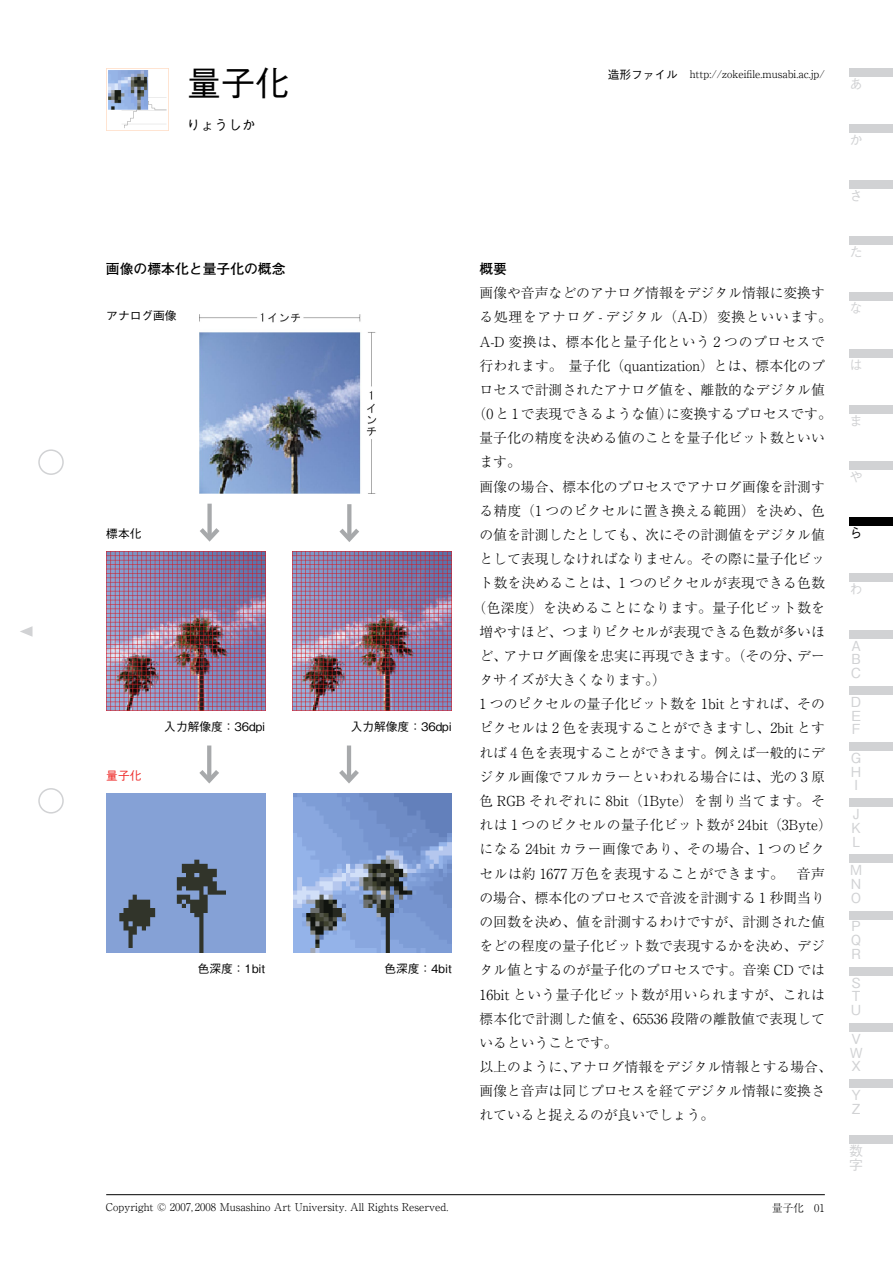
<style>
.page{position:relative;width:893px;height:1263px;background:#fff}
.page>*{position:absolute;margin:0;border:0;box-sizing:border-box;transform-origin:0 0}
.t1{font:500 34.05px "Gothic BBB Pro";color:#000}
.t2{font:300 13.8px/24.2px "Ryumin Pro";color:#000}
.t3{font:300 13.8px "Ryumin Pro";letter-spacing:.03em;color:#000}
.t4{font:300 13.8px "Ryumin Pro";letter-spacing:.05em;color:#000}
.t5{font:300 13.8px "Ryumin Pro";letter-spacing:.035em;color:#000}
.t6{font:500 13.8px/13.8px "Gothic BBB Pro";color:#d1d2d4;text-align:justify}
.t7{font:300 13.8px "Ryumin Pro";letter-spacing:.07em;color:#000}
.t8{font:300 13.8px "Ryumin Pro";letter-spacing:.02em;color:#000}
.t9{font:700 13.8px "Futo Go B101 Pro";color:#000}
.t10{font:500 13.8px "Gothic BBB Pro";color:#000}
.t11{font:500 11.7px "Gothic BBB Pro";color:#000}
.t12{font:500 11.7px "Gothic BBB Pro";color:#ee2c2a}
.t13{font:300 10.65px "Ryumin Pro";color:#000}
.s1{font-family:"Gothic BBB Pro";font-weight:500;font-size:11.7px}
</style>
<div class="page">
<div style="left:849px;top:1135px;width:44px;height:9px;background:#d1d2d4"></div>
<div style="left:849px;top:1079px;width:44px;height:9px;background:#d1d2d4"></div>
<div style="left:849px;top:1023px;width:44px;height:8px;background:#d1d2d4"></div>
<div style="left:849px;top:967px;width:44px;height:8px;background:#d1d2d4"></div>
<div style="left:849px;top:911px;width:44px;height:8px;background:#d1d2d4"></div>
<div style="left:849px;top:854px;width:44px;height:9px;background:#d1d2d4"></div>
<div style="left:849px;top:798px;width:44px;height:9px;background:#d1d2d4"></div>
<div style="left:849px;top:742px;width:44px;height:9px;background:#d1d2d4"></div>
<div style="left:849px;top:686px;width:44px;height:9px;background:#d1d2d4"></div>
<div style="left:849px;top:630px;width:44px;height:8px;background:#d1d2d4"></div>
<div style="left:849px;top:574px;width:44px;height:8px;background:#d1d2d4"></div>
<div style="left:849px;top:461px;width:44px;height:9px;background:#d1d2d4"></div>
<div style="left:849px;top:405px;width:44px;height:9px;background:#d1d2d4"></div>
<div style="left:849px;top:349px;width:44px;height:8px;background:#d1d2d4"></div>
<div style="left:849px;top:293px;width:44px;height:8px;background:#d1d2d4"></div>
<div style="left:849px;top:237px;width:44px;height:8px;background:#d1d2d4"></div>
<div style="left:849px;top:180px;width:44px;height:9px;background:#d1d2d4"></div>
<div style="left:849px;top:124px;width:44px;height:9px;background:#d1d2d4"></div>
<div style="left:849px;top:68px;width:44px;height:9px;background:#d1d2d4"></div>
<hr style="left:106px;top:1194px;width:719px;height:1px;background:#000">
<div style="left:849px;top:517px;width:44px;height:9px;background:#000"></div>
<img style="left:200px;top:313px;width:177px;height:180px">
<img style="left:293px;top:551px;width:159px;height:159px">
<img style="left:293px;top:794px;width:159px;height:158px">
<img style="left:106px;top:794px;width:159px;height:158px">
<img style="left:106px;top:551px;width:159px;height:159px">
<div style="left:38px;top:449px;width:26px;height:26px;border:2px solid #d1d2d4;border-radius:50%"></div>
<div style="left:38px;top:788px;width:26px;height:25px;border:2px solid #d1d2d4;border-radius:50%"></div>
<svg style="left:20px;top:626px;width:13px;height:11px"></svg>
<hr style="left:207px;top:745px;width:4px;height:35px;background:#a7a9ab">
<svg style="left:199px;top:765px;width:20px;height:19px"></svg>
<hr style="left:347px;top:745px;width:4px;height:35px;background:#a7a9ab">
<svg style="left:339px;top:765px;width:20px;height:19px"></svg>
<div style="left:207px;top:504px;width:5px;height:34px;background:#a7a9ab"></div>
<svg style="left:200px;top:523px;width:20px;height:19px"></svg>
<svg style="left:347px;top:504px;width:4px;height:20px"></svg>
<svg style="left:339px;top:524px;width:20px;height:18px"></svg>
<img style="left:106px;top:68px;width:62px;height:62px">
<h1 class="t1" style="left:187px;top:56px;width:104px">量子化</h1>
<p class="t13" style="left:608px;top:66px;width:218px"><span class="s1">造形ファイル　</span>http://zokeifile.musabi.ac j p. /</p>
<p class="t10" style="left:187px;top:114px;width:71px">りょうしか</p>
<p class="t9" style="left:106px;top:258px;width:181px">画像の標本化と量子化の概念</p>
<p class="t11" style="left:106px;top:307px;width:72px">アナログ画像</p>
<p class="t11" style="left:106px;top:524px;width:37px">標本化</p>
<p class="t12" style="left:106px;top:766px;width:37px">量子化</p>
<p class="t11" style="left:164px;top:717px;width:102px">入力解像度：36dpi</p>
<p class="t11" style="left:198px;top:959px;width:69px">色深度：1bit</p>
<p class="t11" style="left:351px;top:717px;width:102px">入力解像度：36dpi</p>
<p class="t11" style="left:384px;top:959px;width:69px">色深度：4bit</p>
<p class="t9" style="left:479px;top:258px;width:29px">概要</p>
<p class="t2" style="left:479px;top:280px;width:347px">画像や音声などのアナログ情報をデジタル情報に変換す</p>
<p class="t4" style="left:479px;top:306px;width:354px">る処理をアナログ - デジタル（A D- ）変換といいます。</p>
<p class="t4" style="left:479px;top:330px;width:347px">A D- 変換は、標本化と量子化という 2 つのプロセスで</p>
<p class="t2" style="left:479px;top:352px;width:347px">行われます。量子化（quantization）とは、標本化のプ</p>
<p class="t2" style="left:479px;top:376px;width:347px">ロセスで計測されたアナログ値を、離散的なデジタル値</p>
<p class="t2" style="left:666px;top:401px;width:167px">に変換するプロセスです。</p>
<p class="t2" style="left:472px;top:401px;width:202px">（0 と 1 で表現できるような値）</p>
<p class="t2" style="left:479px;top:425px;width:347px">量子化の精度を決める値のことを量子化ビット数といい</p>
<p class="t2" style="left:479px;top:449px;width:43px">ます。</p>
<p class="t2" style="left:479px;top:473px;width:347px">画像の場合、標本化のプロセスでアナログ画像を計測す</p>
<p class="t2" style="left:479px;top:497px;width:347px">る精度（1 つのピクセルに置き換える範囲）を決め、色</p>
<p class="t2" style="left:479px;top:522px;width:347px">の値を計測したとしても、次にその計測値をデジタル値</p>
<p class="t2" style="left:479px;top:546px;width:347px">として表現しなければなりません。その際に量子化ビッ</p>
<p class="t2" style="left:479px;top:570px;width:347px">ト数を決めることは、1 つのピクセルが表現できる色数</p>
<p class="t8" style="left:472px;top:596px;width:354px">（色深度）を決めることになります。量子化ビット数を</p>
<p class="t2" style="left:479px;top:618px;width:347px">増やすほど、つまりピクセルが表現できる色数が多いほ</p>
<p class="t2" style="left:797px;top:643px;width:29px">デー</p>
<p class="t2" style="left:504px;top:643px;width:299px">アナログ画像を忠実に再現できます。（その分、</p>
<p class="t2" style="left:479px;top:643px;width:29px">ど、</p>
<p class="t2" style="left:479px;top:667px;width:188px">タサイズが大きくなります (。</p>
<p class="t2" style="left:479px;top:691px;width:347px">1 つのピクセルの量子化ビット数を 1bit とすれば、その</p>
<p class="t2" style="left:479px;top:715px;width:347px">ピクセルは 2 色を表現することができますし、2bit とす</p>
<p class="t2" style="left:479px;top:739px;width:347px">れば 4 色を表現することができます。例えば一般的にデ</p>
<p class="t2" style="left:479px;top:763px;width:347px">ジタル画像でフルカラーといわれる場合には、光の 3 原</p>
<p class="t7" style="left:479px;top:790px;width:347px">色 RGB それぞれに 8bit（1Byte）を割り当てます。そ</p>
<p class="t3" style="left:479px;top:814px;width:354px">れは 1 つのピクセルの量子化ビット数が 24bit（3Byte(</p>
<p class="t5" style="left:479px;top:838px;width:347px">になる 24bit カラー画像であり、その場合、1 つのピク</p>
<p class="t2" style="left:797px;top:860px;width:30px">音声</p>
<p class="t5" style="left:479px;top:862px;width:306px">セルは約 1677 万色を表現することができます。</p>
<p class="t2" style="left:479px;top:884px;width:347px">の場合、標本化のプロセスで音波を計測する 1 秒間当り</p>
<p class="t2" style="left:479px;top:909px;width:347px">の回数を決め、値を計測するわけですが、計測された値</p>
<p class="t2" style="left:479px;top:933px;width:347px">をどの程度の量子化ビット数で表現するかを決め、デジ</p>
<p class="t2" style="left:479px;top:957px;width:347px">タル値とするのが量子化のプロセスです。音楽 CD では</p>
<p class="t3" style="left:479px;top:983px;width:347px">16bit という量子化ビット数が用いられますが、これは</p>
<p class="t2" style="left:479px;top:1005px;width:347px">標本化で計測した値を、65536 段階の離散値で表現して</p>
<p class="t2" style="left:479px;top:1029px;width:140px">いるということです。</p>
<p class="t2" style="left:569px;top:1054px;width:264px">アナログ情報をデジタル情報とする場合、</p>
<p class="t2" style="left:479px;top:1054px;width:347px">以上のように、<br>画像と音声は同じプロセスを経てデジタル情報に変換されていると捉えるのが良いでしょう。</p>
<p class="t13" style="left:106px;top:1199px;width:344px">Copyright © 2007, 2008 Musashino Art University. All Rights Reserved.</p>
<p class="t13" style="left:772px;top:1199px;width:33px">量子化</p>
<p class="t13" style="left:814px;top:1199px;width:12px">01</p>
<p class="t6" style="left:849px;top:75px;width:13px">あ</p>
<p class="t6" style="left:849px;top:131px;width:14px">か</p>
<p class="t6" style="left:849px;top:187px;width:12px">さ</p>
<p class="t6" style="left:849px;top:244px;width:14px">た</p>
<p class="t6" style="left:849px;top:300px;width:14px">な</p>
<p class="t6" style="left:849px;top:356px;width:14px">は</p>
<p class="t6" style="left:849px;top:412px;width:13px">ま</p>
<p class="t6" style="left:849px;top:468px;width:14px">や</p>
<p class="t10" style="left:849px;top:522px;width:13px">ら</p>
<p class="t6" style="left:849px;top:580px;width:14px">わ</p>
<p class="t6" style="left:851px;top:637px;width:12px">A B C</p>
<p class="t6" style="left:851px;top:693px;width:12px">D E F</p>
<p class="t6" style="left:851px;top:749px;width:12px">G H I</p>
<p class="t6" style="left:851px;top:805px;width:11px">J K L</p>
<p class="t6" style="left:850px;top:861px;width:14px">M N O</p>
<p class="t6" style="left:851px;top:918px;width:12px">P Q R</p>
<p class="t6" style="left:851px;top:974px;width:12px">S T U</p>
<p class="t6" style="left:850px;top:1030px;width:15px;text-align:left">V<br>W<br>X</p>
<p class="t6" style="left:851px;top:1086px;width:11px">Y<br>Z</p>
<p class="t6" style="left:849px;top:1142px;width:15px">数字</p>
</div>
